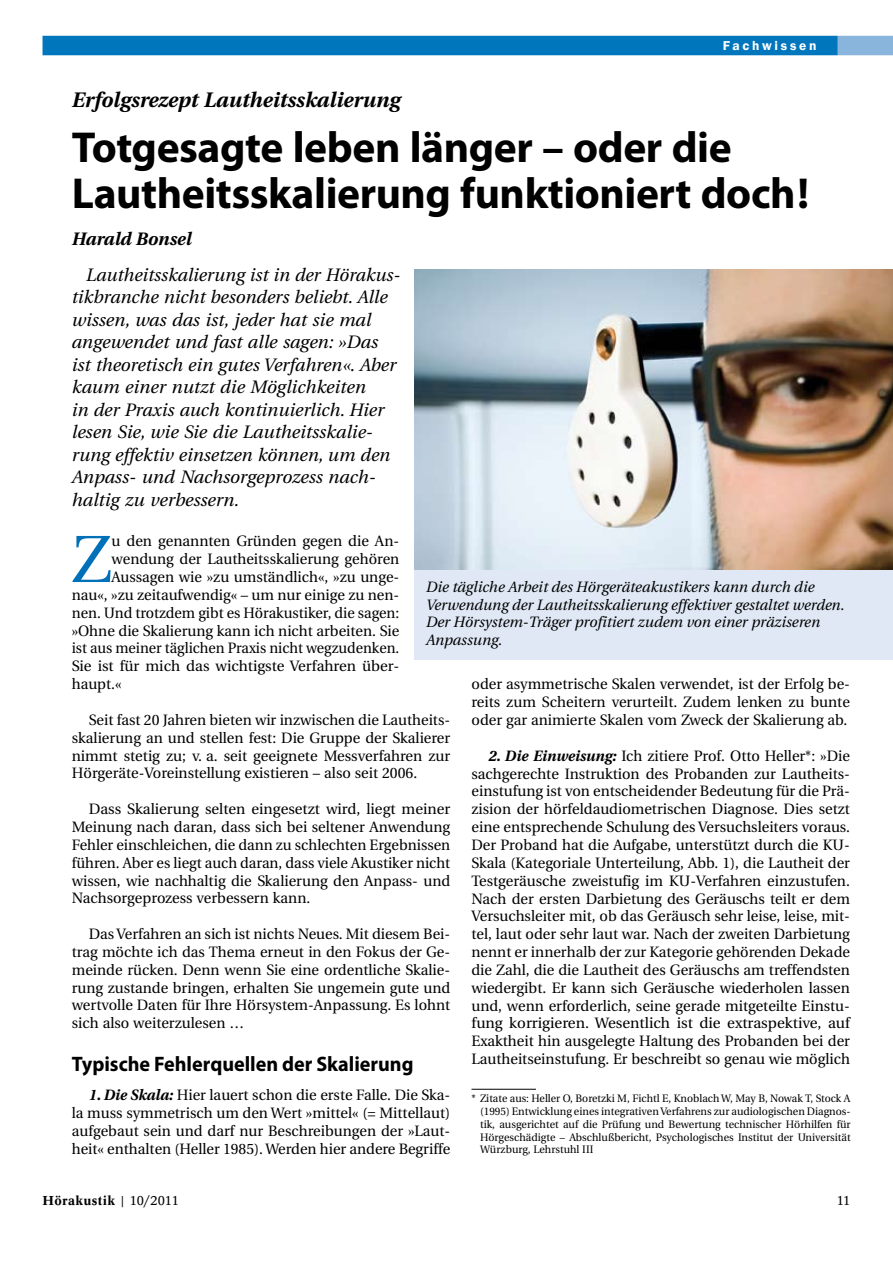
<style>
.page{position:relative;width:893px;height:1263px;background:#fff}
.page>*{position:absolute;margin:0;border:0;box-sizing:border-box;transform-origin:0 0}
.t1{font:66.6px "Utopia";color:#0070b8}
.t2{font:700 43.5px/46.5px "Myriad Pro";letter-spacing:-.01em;color:#000}
.t3{font:700 21px "Myriad Pro";color:#000;scale:.96 1}
.t4{font:italic 700 21px "Utopia";color:#000}
.t5{font:italic 18px/22.5px "Utopia";color:#000}
.t6{font:italic 700 18px "Utopia";color:#000}
.t7{font:15px/17.9px "Utopia";color:#000;text-align:justify}
.t8{font:italic 15px/17.9px "Utopia";color:#000}
.t9{font:15px "Utopia";color:#000;scale:.95 1}
.t10{font:15px "Utopia";color:#000;scale:.96 1}
.t11{font:500 13.5px "Concept";letter-spacing:.025em;color:#000}
.t12{font:13.5px "Franklin Gothic Demi";letter-spacing:.2em;color:#fff}
.t13{font:13.5px "Concept";color:#000}
.t14{font:10.8px/12.8px "Utopia";color:#000;text-align:justify}
.s1{font-weight:700;font-style:italic}
.s2{font-weight:400}
</style>
<div class="page">
<div style="left:838px;top:36px;width:55px;height:19px;background:#89b5dd"></div>
<div style="left:43px;top:36px;width:795px;height:19px;background:#0076bd"></div>
<div style="left:414px;top:547px;width:479px;height:112px;background:#dfe8f4"></div>
<hr style="left:471px;top:1089px;width:65px;height:1px;background:#000">
<img style="left:415px;top:269px;width:478px;height:300px">
<p class="t12" style="left:723px;top:38px;width:95px">Fachwissen</p>
<h3 class="t4" style="left:72px;top:87px;width:330px">Erfolgsrezept Lautheitsskalierung</h3>
<h2 class="t2" style="left:72px;top:122px;width:739px">Totgesagte leben länger – oder die<br>Lautheitsskalierung funktioniert doch!</h2>
<p class="t6" style="left:72px;top:228px;width:121px">Harald Bonsel</p>
<p class="t5" style="left:72px;top:264px;width:330px;text-indent:14px">Lautheitsskalierung ist in der Hörakus&shy;tikbranche nicht besonders beliebt. Alle wissen, was das ist, jeder hat sie mal angewendet und fast alle sagen: »Das ist theoretisch ein gutes Verfahren«. Aber kaum einer nutzt die Möglichkeiten<br>in der Praxis auch kontinuierlich. Hier lesen Sie, wie Sie die Lautheitsskalie&shy;rung effektiv einsetzen können, um den Anpass- und Nachsorgeprozess nach&shy;haltig zu verbessern.</p>
<h1 class="t1" style="left:72px;top:523px;width:41px">Z</h1>
<p class="t7" style="left:112px;top:533px;width:289px">u den genannten Gründen gegen die An-</p>
<p class="t7" style="left:112px;top:550px;width:289px">wendung der Lautheitsskalierung gehören</p>
<p class="t7" style="left:112px;top:568px;width:289px">Aussagen wie »zu umständlich«, »zu unge-</p>
<p class="t7" style="left:72px;top:586px;width:329px">nau«, »zu zeitaufwendig« – um nur einige zu nen-</p>
<p class="t10" style="left:72px;top:604px;width:343px">nen. Und trotzdem gibt es Hörakustiker, die sagen:</p>
<p class="t7" style="left:72px;top:622px;width:329px">»Ohne die Skalierung kann ich nicht arbeiten. Sie</p>
<p class="t9" style="left:72px;top:640px;width:346px">ist aus meiner täglichen Praxis nicht wegzudenken.</p>
<p class="t7" style="left:72px;top:657px;width:329px">Sie ist für mich das wichtigste Verfahren über-</p>
<p class="t7" style="left:72px;top:675px;width:51px">haupt.«</p>
<p class="t7" style="left:72px;top:711px;width:380px;text-indent:17px">Seit fast 20 Jahren bieten wir inzwischen die Lautheits&shy;skalierung an und stellen fest: Die Gruppe der Skalierer nimmt stetig zu; v. a. seit geeignete Messverfahren zur Hörgeräte-Voreinstellung existieren – also seit 2006.</p>
<p class="t7" style="left:72px;top:800px;width:380px;text-indent:17px">Dass Skalierung selten eingesetzt wird, liegt meiner Meinung nach daran, dass sich bei seltener Anwendung Fehler einschleichen, die dann zu schlechten Ergebnissen führen. Aber es liegt auch daran, dass viele Akustiker nicht wissen, wie nachhaltig die Skalierung den Anpass- und Nachsorgeprozess verbessern kann.</p>
<p class="t7" style="left:72px;top:925px;width:380px;text-indent:17px">Das Verfahren an sich ist nichts Neues. Mit diesem Bei&shy;trag möchte ich das Thema erneut in den Fokus der Ge&shy;meinde rücken. Denn wenn Sie eine ordentliche Skalie&shy;rung zustande bringen, erhalten Sie ungemein gute und wertvolle Daten für Ihre Hörsystem-Anpassung. Es lohnt sich also weiterzulesen …</p>
<h3 class="t3" style="left:72px;top:1050px;width:357px">Typische Fehlerquellen der Skalierung</h3>
<p class="t7" style="left:72px;top:1086px;width:380px;text-indent:17px"><span class="s1">1. Die Skala:</span> Hier lauert schon die erste Falle. Die Ska&shy;la muss symmetrisch um den Wert »mittel« (= Mittellaut) aufgebaut sein und darf nur Beschreibungen der »Laut&shy;heit« enthalten (Heller 1985). Werden hier andere Begriffe</p>
<p class="t8" style="left:426px;top:578px;width:420px">Die tägliche Arbeit des Hörgeräteakustikers kann durch die Verwendung der Lautheitsskalierung effektiver gestaltet werden.<br>Der Hörsystem-Träger profitiert zudem von einer präziseren Anpassung.</p>
<p class="t7" style="left:471px;top:675px;width:380px">oder asymmetrische Skalen verwendet, ist der Erfolg be&shy;reits zum Scheitern verurteilt. Zudem lenken zu bunte oder gar animierte Skalen vom Zweck der Skalierung ab.</p>
<p class="t7" style="left:471px;top:747px;width:380px;text-indent:17px"><span class="s1">2. Die Einweisung:</span> Ich zitiere Prof. Otto Heller*: »Die sachgerechte Instruktion des Probanden zur Lautheits&shy;einstufung ist von entscheidender Bedeutung für die Prä&shy;zision der hörfeldaudiometrischen Diagnose. Dies setzt eine entsprechende Schulung des Versuchsleiters voraus.<br>Der Proband hat die Aufgabe, unterstützt durch die KU-Skala (Kategoriale Unterteilung, Abb. 1), die Lautheit der Testgeräusche zweistufig im KU-Verfahren einzustufen.<br>Nach der ersten Darbietung des Geräuschs teilt er dem Versuchsleiter mit, ob das Geräusch sehr leise, leise, mit&shy;tel, laut oder sehr laut war. Nach der zweiten Darbietung nennt er innerhalb der zur Kategorie gehörenden Dekade die Zahl, die die Lautheit des Geräuschs am treffendsten wiedergibt. Er kann sich Geräusche wiederholen lassen und, wenn erforderlich, seine gerade mitgeteilte Einstu&shy;fung korrigieren. Wesentlich ist die extraspektive, auf Exaktheit hin ausgelegte Haltung des Probanden bei der Lautheitseinstufung. Er beschreibt so genau wie möglich</p>
<p class="t14" style="left:480px;top:1092px;width:372px;text-indent:-9px">* Zitate aus: Heller O, Boretzki M, Fichtl E, Knoblach W, May B, Nowak T, Stock A (1995) Entwicklung eines integrativen Verfahrens zur audiologischen Diagnos&shy;tik, ausgerichtet auf die Prüfung und Bewertung technischer Hörhilfen für Hörgeschädigte – Abschlußbericht, Psychologisches Institut der Universität Würzburg, Lehrstuhl III</p>
<p class="t11" style="left:43px;top:1193px;width:138px">Hörakustik <span class="s2">| 10/2011</span></p>
<p class="t13" style="left:837px;top:1192px;width:15px">11</p>
</div>
